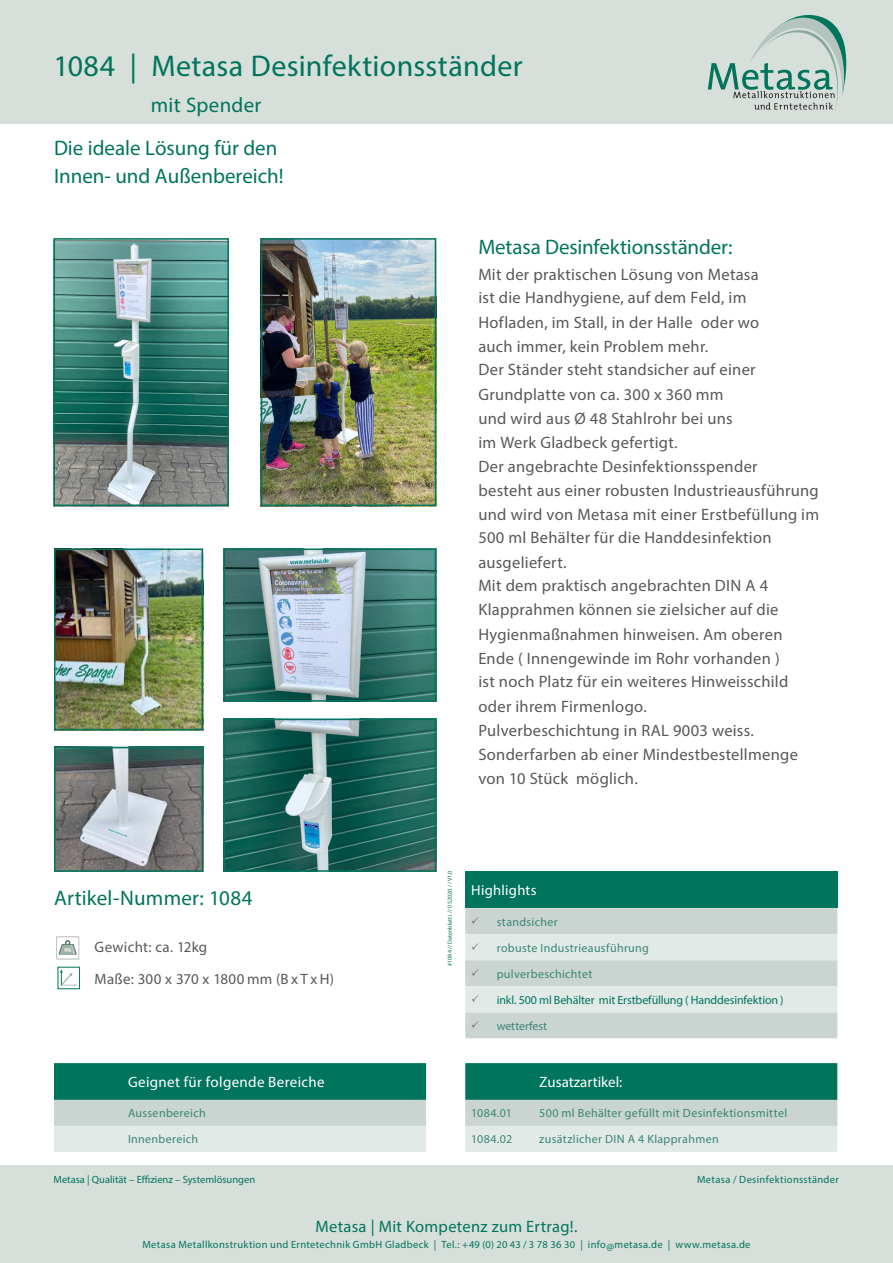
<style>
.page{position:relative;width:893px;height:1263px;background:#fff}
.page>*{position:absolute;margin:0;border:0;box-sizing:border-box;transform-origin:0 0}
.t1{font:30px "Myriad Pro";letter-spacing:.01em;color:#01745c}
.t2{font:21px/27.9px "Myriad Pro";color:#01745c}
.t3{font:16.5px/24px "Myriad Pro";letter-spacing:.02em;color:#57585a}
.t4{font:16.5px "Myriad Pro";letter-spacing:.02em;color:#01745c}
.t5{font:15px "Myriad Pro";letter-spacing:.02em;color:#57585a}
.t6{font:15px "Myriad Pro";letter-spacing:.02em;color:#fff}
.t7{font:15px "Myriad Pro";color:#fff}
.t8{font:14.55px "Myriad Pro";letter-spacing:.02em;color:#fff}
.t9{font:12px "Myriad Pro";letter-spacing:.025em;color:#3a8674}
.t10{font:12px "Myriad Pro";letter-spacing:-.01em;color:#01745c}
.t11{font:12px "Myriad Pro";letter-spacing:-.01em;color:#3a8674}
.t12{font:10.5px "Myriad Pro";letter-spacing:.03em;color:#01745c}
.t13{font:10.5px "Myriad Pro";color:#01745c}
.t14{font:6px "Myriad Pro";color:#01745c}
</style>
<div class="page">
<div style="left:0;top:0;width:893px;height:123px;background:#d7dfda"></div>
<svg style="left:708px;top:15px;width:139px;height:95px"></svg>
<img style="left:57px;top:241px;width:169px;height:262px">
<div style="left:54px;top:238px;width:175px;height:268px;border:2px solid #01745c"></div>
<img style="left:264px;top:241px;width:169px;height:262px">
<div style="left:261px;top:238px;width:175px;height:268px;border:2px solid #01745c"></div>
<img style="left:57px;top:552px;width:143px;height:175px">
<div style="left:54px;top:549px;width:149px;height:181px;border:2px solid #01745c"></div>
<img style="left:227px;top:552px;width:206px;height:147px">
<div style="left:224px;top:549px;width:212px;height:153px;border:2px solid #01745c"></div>
<img style="left:227px;top:722px;width:206px;height:147px">
<div style="left:224px;top:719px;width:212px;height:153px;border:2px solid #01745c"></div>
<img style="left:57px;top:750px;width:143px;height:119px">
<div style="left:54px;top:747px;width:149px;height:125px;border:2px solid #01745c"></div>
<div style="left:465px;top:872px;width:372px;height:36px;background:#01745c"></div>
<div style="left:465px;top:908px;width:372px;height:130px;background:#cad5d1"></div>
<svg style="left:465px;top:1063px;width:372px;height:89px;background:#7eb3a7"></svg>
<div style="left:0;top:1165px;width:893px;height:98px;background:#d7dfda"></div>
<svg style="left:54px;top:1063px;width:372px;height:89px;background:#7eb3a7"></svg>
<img style="left:56px;top:936px;width:24px;height:24px">
<svg style="left:60px;top:969px;width:17px;height:18px"></svg>
<svg style="left:472px;top:917px;width:7px;height:7px"></svg>
<svg style="left:465px;top:934px;width:372px;height:78px;background:#dae3df"></svg>
<svg style="left:472px;top:1021px;width:7px;height:7px"></svg>
<p class="t1" style="left:54px;top:48px;width:470px">1084 | Metasa Desinfektionsständer</p>
<p class="t2" style="left:151px;top:91px;width:112px">mit Spender</p>
<p class="t2" style="left:54px;top:134px;width:231px">Die ideale Lösung für den<br>Innen- und Außenbereich!</p>
<p class="t2" style="left:54px;top:883px;width:200px">Artikel-Nummer: 1084</p>
<p class="t5" style="left:95px;top:938px;width:114px">Gewicht: ca. 12kg</p>
<p class="t5" style="left:95px;top:969px;width:241px">Maße: 300 x 370 x 1800 mm (B x T x H)</p>
<p class="t6" style="left:128px;top:1073px;width:198px">Geignet für folgende Bereiche</p>
<p class="t9" style="left:128px;top:1106px;width:79px">Aussenbereich</p>
<p class="t9" style="left:128px;top:1132px;width:72px">Innenbereich</p>
<p class="t2" style="left:478px;top:233px;width:256px">Metasa Desinfektionsständer:</p>
<p class="t3" style="left:478px;top:262px;width:342px">Mit der praktischen Lösung von Metasa<br>ist die Handhygiene, auf dem Feld, im Hofladen, im Stall, in der Halle oder wo<br>auch immer, kein Problem mehr.<br>Der Ständer steht standsicher auf einer Grundplatte von ca. 300 x 360 mm<br>und wird aus Ø 48 Stahlrohr bei uns<br>im Werk Gladbeck gefertigt.<br>Der angebrachte Desinfektionsspender<br>besteht aus einer robusten Industrieausführung und wird von Metasa mit einer Erstbefüllung im 500 ml Behälter für die Handdesinfektion ausgeliefert.<br>Mit dem praktisch angebrachten DIN A 4<br>Klapprahmen können sie zielsicher auf die Hygienmaßnahmen hinweisen. Am oberen Ende ( Innengewinde im Rohr vorhanden )<br>ist noch Platz für ein weiteres Hinweisschild oder ihrem Firmenlogo.<br>Pulverbeschichtung in RAL 9003 weiss.<br>Sonderfarben ab einer Mindestbestellmenge von 10 Stück möglich.</p>
<p class="t14" style="left:446px;top:966px;width:97px;rotate:-90deg">#1084 // Datenblatt i // 052020 // V1.0</p>
<p class="t8" style="left:471px;top:881px;width:67px">Highlights</p>
<p class="t9" style="left:497px;top:914px;width:62px">standsicher</p>
<p class="t9" style="left:497px;top:940px;width:154px">robuste Industrieausführung</p>
<p class="t9" style="left:497px;top:966px;width:97px">pulverbeschichtet</p>
<p class="t10" style="left:497px;top:992px;width:288px">inkl. 500 ml Behälter mit Erstbefüllung ( Handdesinfektion )</p>
<p class="t11" style="left:497px;top:1018px;width:52px">wetterfest</p>
<p class="t7" style="left:539px;top:1073px;width:85px">Zusatzartikel:</p>
<p class="t9" style="left:471px;top:1106px;width:42px">1084.01</p>
<p class="t9" style="left:539px;top:1106px;width:249px">500 ml Behälter gefüllt mit Desinfektionsmittel</p>
<p class="t9" style="left:471px;top:1132px;width:42px">1084.02</p>
<p class="t9" style="left:539px;top:1132px;width:181px">zusätzlicher DIN A 4 Klapprahmen</p>
<p class="t13" style="left:54px;top:1173px;width:203px">Metasa | Qualität – Effizienz – Systemlösungen</p>
<p class="t12" style="left:697px;top:1173px;width:143px">Metasa / Desinfektionsständer</p>
<p class="t4" style="left:315px;top:1216px;width:264px">Metasa | Mit Kompetenz zum Ertrag!.</p>
<p class="t12" style="left:142px;top:1238px;width:610px">Metasa Metallkonstruktion und Erntetechnik GmbH Gladbeck | Tel.: +49 (0) 20 43 / 3 78 36 30 | info@metasa.de | www.metasa.de</p>
</div>
